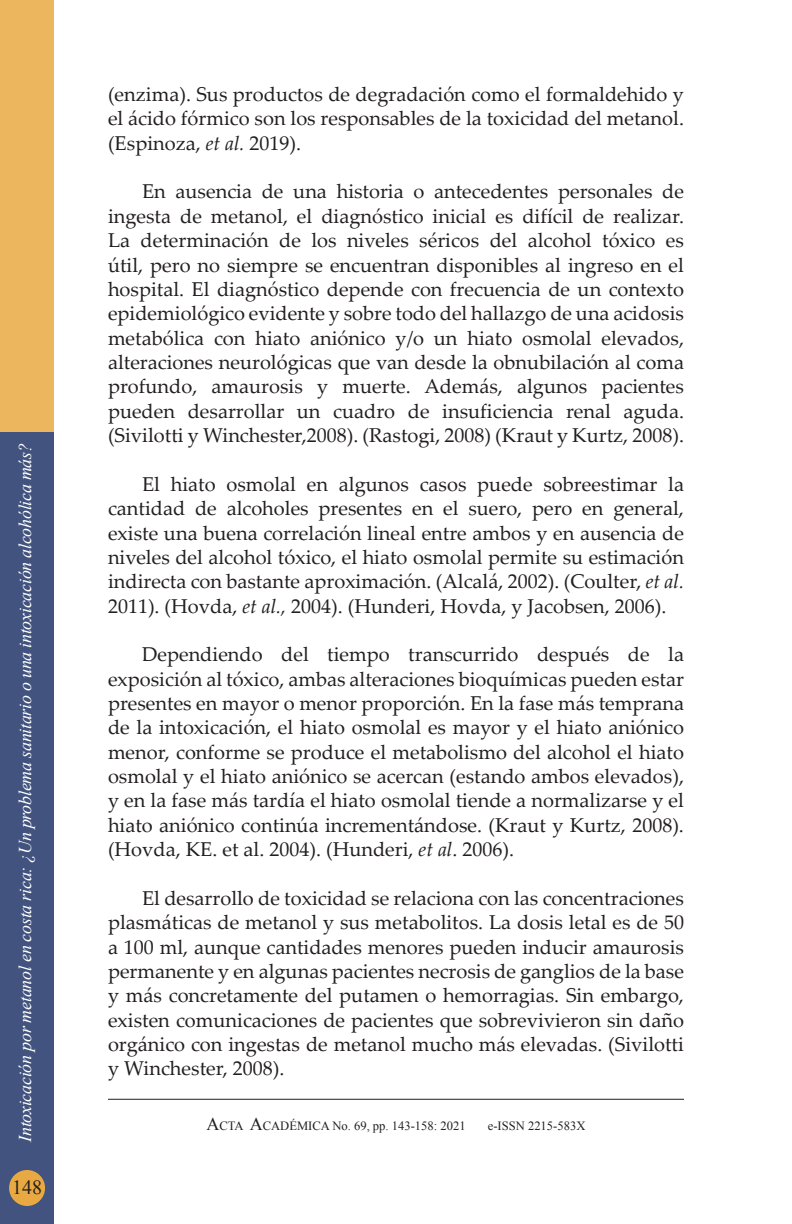
<style>
.page{position:relative;width:792px;height:1224px;background:#fff}
.page>*{position:absolute;margin:0;border:0;box-sizing:border-box;transform-origin:0 0}
.t1{font:20px/24.4px "Palatino Linotype";color:#231f20;text-align:justify}
.t2{font:20px "Times New Roman";color:#231f20}
.t3{font:italic 18px "Times New Roman";letter-spacing:-.015em;color:#fff}
.t4{font:12.6px "Times New Roman";color:#231f20}
.s1{font-style:italic}
.s2{font-size:18px}
</style>
<div class="page">
<hr style="left:108px;top:1099px;width:576px;height:1px;background:#231f20">
<div style="left:0;top:432px;width:54px;height:792px;background:#41537e"></div>
<div style="left:0;top:0;width:54px;height:432px;background:#ebb65e"></div>
<div style="left:9px;top:1170px;width:36px;height:36px;background:#e8a942;border-radius:50%"></div>
<p class="t3" style="left:13px;top:1142px;width:700px;rotate:-90deg">Intoxicación por metanol en costa rica: ¿Un problema sanitario o una intoxicación alcohólica más?</p>
<p class="t2" style="left:12px;top:1174px;width:31px">148</p>
<p class="t1" style="left:108px;top:81px;width:578px">(enzima). Sus productos de degradación como el formaldehido y el ácido fórmico son los responsables de la toxicidad del metanol. (Espinoza, <span class="s1">et al.</span> 2019).</p>
<p class="t1" style="left:108px;top:179px;width:578px;text-indent:34px">En ausencia de una historia o antecedentes personales de ingesta de metanol, el diagnóstico inicial es difícil de realizar.<br>La determinación de los niveles séricos del alcohol tóxico es útil, pero no siempre se encuentran disponibles al ingreso en el hospital. El diagnóstico depende con frecuencia de un contexto epidemiológico evidente y sobre todo del hallazgo de una acidosis metabólica con hiato aniónico y/o un hiato osmolal elevados, alteraciones neurológicas que van desde la obnubilación al coma profundo, amaurosis y muerte. Además, algunos pacientes pueden desarrollar un cuadro de insuficiencia renal aguda. (Sivilotti y Winchester,2008). (Rastogi, 2008) (Kraut y Kurtz, 2008).</p>
<p class="t1" style="left:108px;top:471px;width:578px;text-indent:34px">El hiato osmolal en algunos casos puede sobreestimar la cantidad de alcoholes presentes en el suero, pero en general, existe una buena correlación lineal entre ambos y en ausencia de niveles del alcohol tóxico, el hiato osmolal permite su estimación indirecta con bastante aproximación. (Alcalá, 2002). (Coulter, <span class="s1">et al.<br></span>2011). (Hovda, <span class="s1">et al.,</span> 2004). (Hunderi, Hovda, y Jacobsen, 2006).</p>
<p class="t1" style="left:108px;top:642px;width:578px;text-indent:34px">Dependiendo del tiempo transcurrido después de la exposición al tóxico, ambas alteraciones bioquímicas pueden estar presentes en mayor o menor proporción. En la fase más temprana de la intoxicación, el hiato osmolal es mayor y el hiato aniónico menor, conforme se produce el metabolismo del alcohol el hiato osmolal y el hiato aniónico se acercan (estando ambos elevados), y en la fase más tardía el hiato osmolal tiende a normalizarse y el hiato aniónico continúa incrementándose. (Kraut y Kurtz, 2008). (Hovda, KE. et al. 2004). (Hunderi, <span class="s1">et al</span>. 2006).</p>
<p class="t1" style="left:108px;top:885px;width:578px;text-indent:34px">El desarrollo de toxicidad se relaciona con las concentraciones plasmáticas de metanol y sus metabolitos. La dosis letal es de 50 a 100 ml, aunque cantidades menores pueden inducir amaurosis permanente y en algunas pacientes necrosis de ganglios de la base y más concretamente del putamen o hemorragias. Sin embargo, existen comunicaciones de pacientes que sobrevivieron sin daño orgánico con ingestas de metanol mucho más elevadas. (Sivilotti y Winchester, 2008).</p>
<p class="t4" style="left:207px;top:1118px;width:261px"><span class="s2">A</span>CTA <span class="s2">A</span>CADÉMICA No. 69, pp. 143-158: 2021</p>
<p class="t4" style="left:488px;top:1118px;width:99px">e-ISSN 2215-583X</p>
</div>
